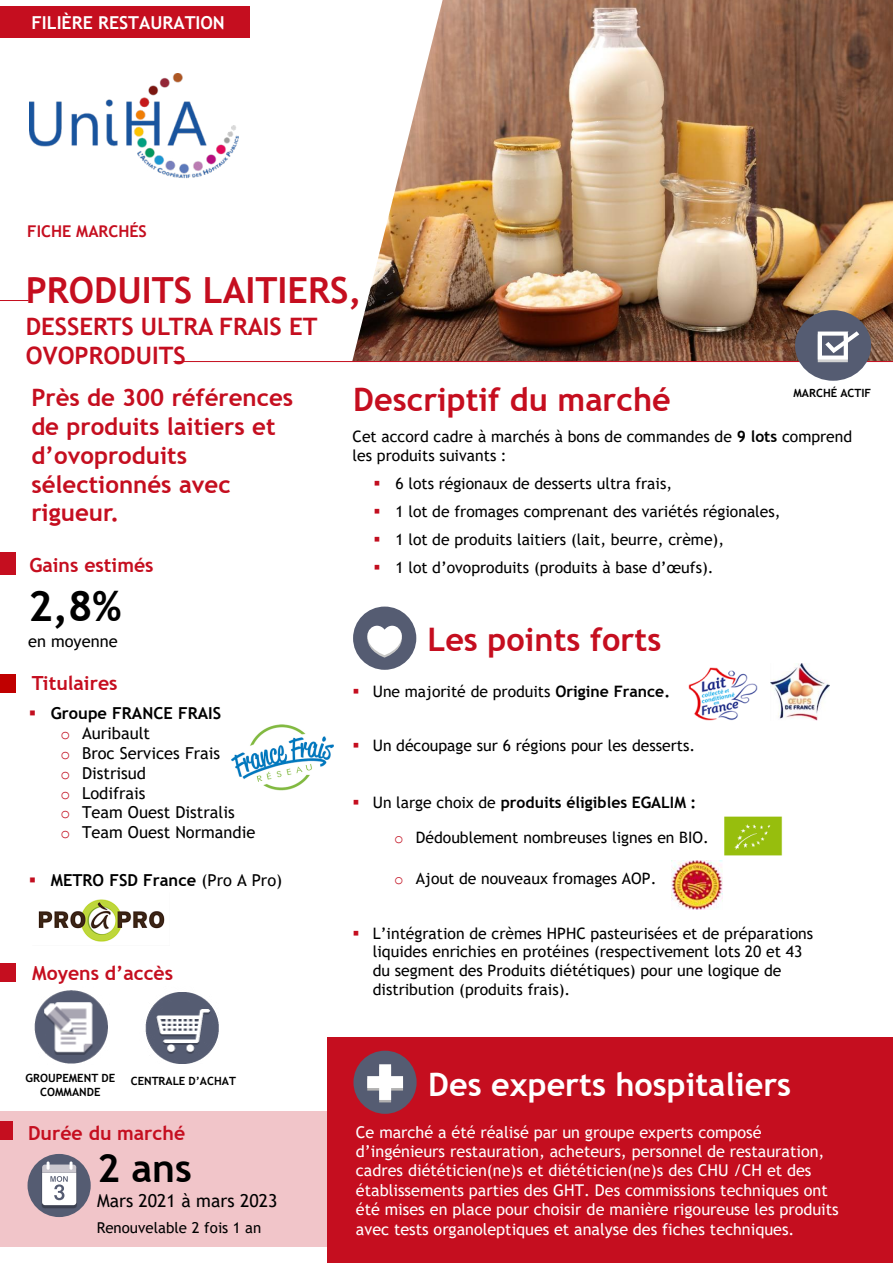
<style>
.page{position:relative;width:893px;height:1263px;background:#fff}
.page>*{position:absolute;margin:0;border:0;box-sizing:border-box;transform-origin:0 0}
.t1{font:700 42px "Trebuchet MS";color:#000}
.t2{font:700 38.85px "Trebuchet MS";color:#000}
.t3{font:700 36px "Trebuchet MS";color:#c50e1f}
.t4{font:700 32.4px "Trebuchet MS";color:#fff}
.t5{font:700 32.4px "Trebuchet MS";color:#c50e1f}
.t6{font:700 24px/28.8px "Trebuchet MS";color:#c50e1f}
.t7{font:700 19.5px "Trebuchet MS";color:#c50e1f}
.t8{font:700 19.5px "Trebuchet MS";color:#fff}
.t9{font:700 17.85px "Trebuchet MS";color:#fff}
.t10{font:17.85px "Trebuchet MS";color:#000}
.t11{font:16.5px/19.8px "Trebuchet MS";color:#000}
.t12{font:700 16.5px "Trebuchet MS";color:#000}
.t13{font:16.2px/19.4px "Trebuchet MS";color:#fff}
.t14{font:700 16.2px "Trebuchet MS";color:#c50e1f}
.t15{font:15.75px/18.9px "Trebuchet MS";color:#000}
.t16{font:700 15.75px "Trebuchet MS";color:#000}
.t17{font:15px "Trebuchet MS";color:#000}
.t18{font:700 11.4px/13.6px "Trebuchet MS";color:#000;text-align:center}
.s1{color:#c20e1f}
.s2{font-weight:700}
.s3{font-family:"Courier New";color:#c20e1f}
.s4{font-weight:400}
.s5{color:#c50e1f}
</style>
<div class="page">
<img style="left:352px;top:0;width:541px;height:361px">
<img style="left:232px;top:724px;width:101px;height:67px">
<img style="left:38px;top:899px;width:127px;height:43px">
<div style="left:0;top:1111px;width:337px;height:136px;background:#f1c5c9"></div>
<img style="left:29px;top:73px;width:210px;height:106px">
<svg style="left:0;top:300px;width:29px;height:1px"></svg>
<div style="left:328px;top:1037px;width:565px;height:226px;background:#c50e1f"></div>
<div style="left:353px;top:606px;width:63px;height:64px;background:#555c72;border-radius:50%"></div>
<svg style="left:367px;top:626px;width:35px;height:32px"></svg>
<div style="left:28px;top:1154px;width:63px;height:63px;background:#555c72;border-radius:50%"></div>
<img style="left:42px;top:1166px;width:35px;height:42px">
<svg style="left:42px;top:1161px;width:34px;height:44px"></svg>
<div style="left:353px;top:1051px;width:64px;height:63px;background:#555c72;border-radius:50%"></div>
<svg style="left:367px;top:1064px;width:36px;height:38px"></svg>
<div style="left:0;top:553px;width:15px;height:22px;background:#c50e1f"></div>
<img style="left:145px;top:992px;width:74px;height:72px">
<div style="left:0;top:674px;width:15px;height:18px;background:#c00000"></div>
<div style="left:0;top:963px;width:15px;height:19px;background:#c50e1f"></div>
<div style="left:0;top:6px;width:249px;height:32px;background:#c50e1f"></div>
<img style="left:34px;top:990px;width:74px;height:74px">
<hr style="left:173px;top:361px;width:720px;height:1px;background:#c50e1f">
<div style="left:795px;top:310px;width:76px;height:71px;background:#555c72;border-radius:50%"></div>
<svg style="left:818px;top:331px;width:41px;height:31px"></svg>
<img style="left:724px;top:816px;width:59px;height:40px">
<img style="left:688px;top:667px;width:70px;height:54px">
<img style="left:770px;top:664px;width:59px;height:56px">
<img style="left:672px;top:861px;width:51px;height:49px">
<div style="left:0;top:1121px;width:12px;height:18px;background:#c50e1f"></div>
<p class="t9" style="left:32px;top:12px;width:195px">FILIÈRE RESTAURATION</p>
<p class="t8" style="left:22px;top:12px;width:300px">FILIÈRE INGÉNIERIE BIOMÉDICALE</p>
<p class="t14" style="left:27px;top:221px;width:121px">FICHE MARCHÉS</p>
<h3 class="t3" style="left:26px;top:268px;width:337px">PRODUITS LAITIERS,</h3>
<h3 class="t6" style="left:26px;top:312px;width:293px">DESSERTS ULTRA FRAIS ET<br>OVOPRODUITS</h3>
<h3 class="t6" style="left:31px;top:383px;width:263px">Près de 300 références de produits laitiers et d’ovoproduits sélectionnés avec rigueur.</h3>
<p class="t7" style="left:29px;top:552px;width:126px">Gains estimés</p>
<h1 class="t1" style="left:28px;top:580px;width:95px">2,8%</h1>
<p class="t11" style="left:28px;top:631px;width:91px">en moyenne</p>
<p class="t7" style="left:32px;top:670px;width:87px">Titulaires</p>
<p class="t11" style="left:60px;top:703px;width:196px;text-indent:-32px"><span class="s1">▪</span> <span class="s2">Groupe FRANCE FRAIS<br></span><span class="s3">o</span> Auribault<br><span class="s3">o</span> Broc Services Frais<br><span class="s3">o</span> Distrisud<br><span class="s3">o</span> Lodifrais<br><span class="s3">o</span> Team Ouest Distralis<br><span class="s3">o</span> Team Ouest Normandie</p>
<p class="t12" style="left:29px;top:870px;width:255px"><span class="s1">▪</span> METRO FSD France <span class="s4">(Pro A Pro)</span></p>
<p class="t7" style="left:32px;top:961px;width:142px">Moyens d’accès</p>
<p class="t18" style="left:26px;top:1071px;width:91px">GROUPEMENT DE<br>COMMANDE</p>
<p class="t18" style="left:131px;top:1074px;width:107px">CENTRALE D’ACHAT</p>
<p class="t7" style="left:28px;top:1120px;width:159px">Durée du marché</p>
<h2 class="t2" style="left:97px;top:1144px;width:96px">2 ans</h2>
<p class="t10" style="left:97px;top:1190px;width:182px">Mars 2021 à mars 2023</p>
<p class="t17" style="left:97px;top:1218px;width:166px">Renouvelable 2 fois 1 an</p>
<h3 class="t5" style="left:353px;top:379px;width:319px">Descriptif du marché</h3>
<p class="t18" style="left:793px;top:386px;width:79px">MARCHÉ ACTIF</p>
<p class="t15" style="left:353px;top:427px;width:501px">Cet accord cadre à marchés à bons de commandes de <span class="s2">9 lots</span> comprend les produits suivants :</p>
<p class="t15" style="left:374px;top:474px;width:300px"><span class="s1">▪</span> 6 lots régionaux de desserts ultra frais,</p>
<p class="t15" style="left:374px;top:502px;width:409px"><span class="s1">▪</span> 1 lot de fromages comprenant des variétés régionales,</p>
<p class="t15" style="left:374px;top:530px;width:352px"><span class="s1">▪</span> 1 lot de produits laitiers (lait, beurre, crème),</p>
<p class="t15" style="left:374px;top:557px;width:342px"><span class="s1">▪</span> 1 lot d’ovoproduits (produits à base d’œufs).</p>
<h3 class="t5" style="left:427px;top:619px;width:235px">Les points forts</h3>
<p class="t15" style="left:353px;top:682px;width:319px"><span class="s5">▪</span> Une majorité de produits <span class="s2">Origine France.</span></p>
<p class="t15" style="left:353px;top:736px;width:344px"><span class="s5">▪</span> Un découpage sur 6 régions pour les desserts.</p>
<p class="t16" style="left:353px;top:792px;width:345px"><span class="s5">▪</span> <span class="s4">Un large choix de</span> produits éligibles EGALIM :</p>
<p class="t15" style="left:394px;top:828px;width:316px"><span class="s3">o</span> Dédoublement nombreuses lignes en BIO.</p>
<p class="t15" style="left:394px;top:868px;width:264px"><span class="s3">o</span> Ajout de nouveaux fromages AOP.</p>
<p class="t15" style="left:373px;top:923px;width:442px;text-indent:-20px"><span class="s5">▪</span> L’intégration de crèmes HPHC pasteurisées et de préparations liquides enrichies en protéines (respectivement lots 20 et 43 du segment des Produits diététiques) pour une logique de distribution (produits frais).</p>
<h3 class="t4" style="left:428px;top:1064px;width:364px">Des experts hospitaliers</h3>
<h3 class="t4" style="left:438px;top:1071px;width:365px">Des experts hospitaliers</h3>
<p class="t13" style="left:356px;top:1122px;width:484px">Ce marché a été réalisé par un groupe experts composé d’ingénieurs restauration, acheteurs, personnel de restauration, cadres diététicien(ne)s et diététicien(ne)s des CHU /CH et des établissements parties des GHT. Des commissions techniques ont été mises en place pour choisir de manière rigoureuse les produits avec tests organoleptiques et analyse des fiches techniques.</p>
</div>
